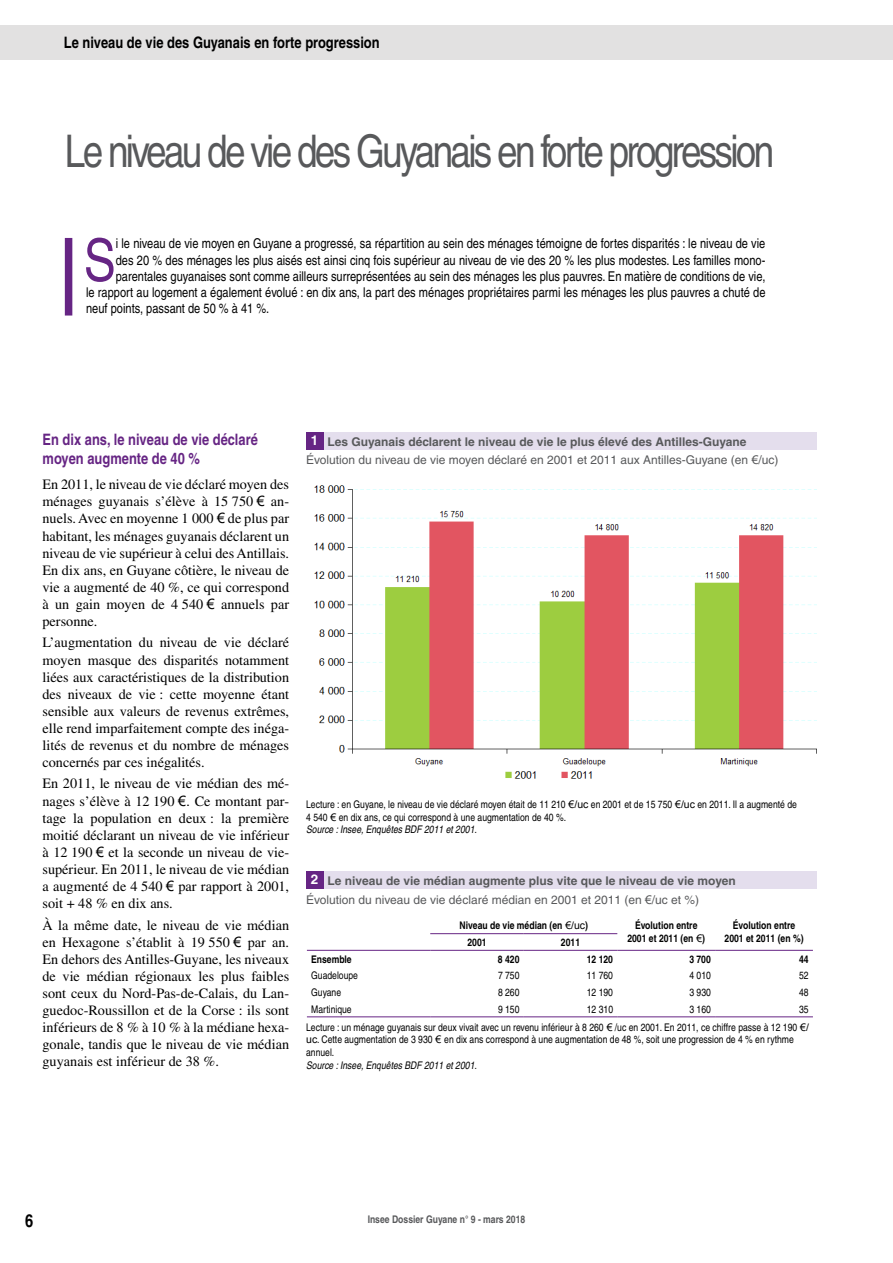
<style>
.page{position:relative;width:893px;height:1263px;background:#fff}
.page>*{position:absolute;margin:0;border:0;box-sizing:border-box;transform-origin:0 0}
.t1{font:condensed 58.65px "Helvetica";color:#662584}
.t2{font:condensed 45px "Helvetica";letter-spacing:-.06em;color:#58595b}
.t3{font:700 condensed 18px "Helvetica";color:#000}
.t4{font:700 condensed 15.75px/18.9px "Helvetica";color:#662584}
.t5{font:700 condensed 15.75px "Helvetica";color:#000}
.t6{font:14.25px/17.1px "Times";color:#000;text-align:justify}
.t7{font:condensed 13.5px "Helvetica";color:#000}
.t8{font:700 13.5px "Helvetica";color:#fff}
.t9{font:12px/19.5px "Helvetica";color:#58595b}
.t10{font:condensed 10.5px/12.6px "Helvetica";color:#000}
.t11{font:700 condensed 10.5px/12.6px "Helvetica";color:#000;text-align:center}
.t12{font:italic condensed 10.5px "Helvetica";color:#000}
.t13{font:700 condensed 10.5px "Helvetica";color:#58595b}
.s1{font-family:"Arial"}
.s2{font-weight:700}
.s3{font-family:"Arial";font-stretch:normal}
.s4{font-style:italic}
.s5{font-family:"Arial";font-weight:400;font-stretch:normal}
</style>
<div class="page">
<div style="left:0;top:26px;width:893px;height:34px;background:#e2e1e1"></div>
<div style="left:65px;top:238px;width:7px;height:77px;background:#662584"></div>
<div style="left:306px;top:871px;width:510px;height:17px;background:#e4deed"></div>
<div style="left:306px;top:871px;width:17px;height:17px;background:#662584"></div>
<div style="left:306px;top:433px;width:510px;height:17px;background:#e4deed"></div>
<div style="left:306px;top:433px;width:17px;height:17px;background:#662584"></div>
<img style="left:314px;top:485px;width:502px;height:294px">
<hr style="left:430px;top:933px;width:94px;height:1px;background:#662584">
<hr style="left:524px;top:933px;width:93px;height:1px;background:#662584">
<hr style="left:307px;top:950px;width:123px;height:1px;background:#662584">
<hr style="left:430px;top:950px;width:94px;height:1px;background:#662584">
<hr style="left:524px;top:950px;width:93px;height:1px;background:#662584">
<hr style="left:617px;top:950px;width:98px;height:1px;background:#662584">
<hr style="left:715px;top:950px;width:98px;height:1px;background:#662584">
<hr style="left:307px;top:1016px;width:123px;height:1px;background:#662584">
<hr style="left:430px;top:1016px;width:94px;height:1px;background:#662584">
<hr style="left:524px;top:1016px;width:93px;height:1px;background:#662584">
<hr style="left:617px;top:1016px;width:98px;height:1px;background:#662584">
<hr style="left:715px;top:1016px;width:98px;height:1px;background:#662584">
<p class="t5" style="left:64px;top:33px;width:317px">Le niveau de vie des Guyanais en forte progression</p>
<h2 class="t2" style="left:65px;top:125px;width:711px">Le niveau de vie des Guyanais en forte progression</h2>
<h1 class="t1" style="left:84px;top:226px;width:34px">S</h1>
<p class="t7" style="left:116px;top:236px;width:651px">i le niveau de vie moyen en Guyane a progressé, sa répartition au sein des ménages témoigne de fortes disparités : le niveau de vie</p>
<p class="t7" style="left:116px;top:252px;width:651px">des 20 % des ménages les plus aisés est ainsi cinq fois supérieur au niveau de vie des 20 % les plus modestes. Les familles mono-</p>
<p class="t7" style="left:116px;top:268px;width:651px">parentales guyanaises sont comme ailleurs surreprésentées au sein des ménages les plus pauvres. En matière de conditions de vie,</p>
<p class="t7" style="left:86px;top:284px;width:681px">le rapport au logement a également évolué : en dix ans, la part des ménages propriétaires parmi les ménages les plus pauvres a chuté de</p>
<p class="t7" style="left:86px;top:301px;width:185px">neuf points, passant de 50 % à 41 %.</p>
<p class="t4" style="left:43px;top:429px;width:217px">En dix ans, le niveau de vie déclaré moyen augmente de 40 %</p>
<p class="t6" style="left:43px;top:476px;width:248px">En 2011, le niveau de vie déclaré moyen des ménages guyanais s’élève à 15 750 <span class="s1">€</span> an&shy;nuels. Avec en moyenne 1 000 <span class="s1">€</span> de plus par habitant, les ménages guyanais déclarent un niveau de vie supérieur à celui des Antillais.<br>En dix ans, en Guyane côtière, le niveau de vie a augmenté de 40 %, ce qui correspond à un gain moyen de 4 540 <span class="s1">€</span> annuels par personne.</p>
<p class="t6" style="left:43px;top:634px;width:248px">L’augmentation du niveau de vie déclaré moyen masque des disparités notamment liées aux caractéristiques de la distribution des niveaux de vie : cette moyenne étant sensible aux valeurs de revenus extrêmes, elle rend imparfaitement compte des inéga&shy;lités de revenus et du nombre de ménages concernés par ces inégalités.</p>
<p class="t6" style="left:43px;top:775px;width:248px">En 2011, le niveau de vie médian des mé&shy;nages s’élève à 12 190 <span class="s1">€.</span> Ce montant par&shy;tage la population en deux : la première moitié déclarant un niveau de vie inférieur à 12 190 <span class="s1">€</span> et la seconde un niveau de vie&shy;supérieur. En 2011, le niveau de vie médian a augmenté de 4 540 <span class="s1">€</span> par rapport à 2001, soit + 48 % en dix ans.</p>
<p class="t6" style="left:43px;top:916px;width:248px">À la même date, le niveau de vie médian en Hexagone s’établit à 19 550 <span class="s1">€</span> par an.<br>En dehors des Antilles-Guyane, les niveaux de vie médian régionaux les plus faibles sont ceux du Nord-Pas-de-Calais, du Lan&shy;guedoc-Roussillon et de la Corse : ils sont inférieurs de 8 % à 10 % à la médiane hexa&shy;gonale, tandis que le niveau de vie médian guyanais est inférieur de 38 %.</p>
<p class="t8" style="left:311px;top:432px;width:9px">1</p>
<p class="t9" style="left:306px;top:432px;width:474px;line-height:18.5px;text-indent:21px"><span class="s2">Les Guyanais déclarent le niveau de vie le plus élevé des Antilles-Guyane<br></span>Évolution du niveau de vie moyen déclaré en 2001 et 2011 aux Antilles-Guyane (en <span class="s1">€</span>/uc)</p>
<p class="t10" style="left:306px;top:798px;width:492px">Lecture : en Guyane, le niveau de vie déclaré moyen était de 11 210 <span class="s3">€/uc</span> en 2001 et de 15 750 <span class="s3">€/uc</span> en 2011. Il a augmenté de<br>4 540 <span class="s3">€</span> en dix ans, ce qui correspond à une augmentation de 40 %.<br><span class="s4">Source : Insee, Enquêtes BDF 2011 et 2001.</span></p>
<p class="t8" style="left:311px;top:871px;width:9px">2</p>
<p class="t9" style="left:306px;top:870px;width:431px;text-indent:21px"><span class="s2">Le niveau de vie médian augmente plus vite que le niveau de vie moyen<br></span>Évolution du niveau de vie déclaré médian en 2001 et 2011 (en <span class="s1">€</span>/uc et %)</p>
<p class="t11" style="left:459px;top:919px;width:130px">Niveau de vie médian (en <span class="s5">€/uc</span>)</p>
<p class="t11" style="left:627px;top:919px;width:79px">Évolution entre<br>2001 et 2011 (en <span class="s5">€</span>)</p>
<p class="t11" style="left:724px;top:919px;width:80px">Évolution entre<br>2001 et 2011 (en %)</p>
<p class="t11" style="left:467px;top:936px;width:21px">2001</p>
<p class="t11" style="left:561px;top:936px;width:21px">2011</p>
<p class="t11" style="left:311px;top:952px;width:42px">Ensemble</p>
<p class="t11" style="left:498px;top:952px;width:23px">8 420</p>
<p class="t11" style="left:587px;top:952px;width:28px">12 120</p>
<p class="t11" style="left:689px;top:952px;width:23px">3 700</p>
<p class="t11" style="left:799px;top:952px;width:11px">44</p>
<p class="t10" style="left:311px;top:969px;width:48px">Guadeloupe</p>
<p class="t10" style="left:498px;top:969px;width:23px">7 750</p>
<p class="t10" style="left:587px;top:969px;width:28px">11 760</p>
<p class="t10" style="left:689px;top:969px;width:23px">4 010</p>
<p class="t10" style="left:799px;top:969px;width:11px">52</p>
<p class="t10" style="left:311px;top:986px;width:31px">Guyane</p>
<p class="t10" style="left:498px;top:986px;width:23px">8 260</p>
<p class="t10" style="left:587px;top:986px;width:28px">12 190</p>
<p class="t10" style="left:689px;top:986px;width:23px">3 930</p>
<p class="t10" style="left:799px;top:986px;width:11px">48</p>
<p class="t10" style="left:311px;top:1002px;width:42px">Martinique</p>
<p class="t10" style="left:498px;top:1002px;width:23px">9 150</p>
<p class="t10" style="left:587px;top:1002px;width:28px">12 310</p>
<p class="t10" style="left:689px;top:1002px;width:23px">3 160</p>
<p class="t10" style="left:799px;top:1002px;width:11px">35</p>
<p class="t10" style="left:306px;top:1021px;width:504px">Lecture : un ménage guyanais sur deux vivait avec un revenu inférieur à 8 260 <span class="s3">€</span> /uc en 2001. En 2011, ce chiffre passe à 12 190 <span class="s3">€/ uc</span>. Cette augmentation de 3 930 <span class="s3">€</span> en dix ans correspond à une augmentation de 48 %, soit une progression de 4 % en rythme annuel.</p>
<p class="t12" style="left:306px;top:1059px;width:172px">Source : Insee, Enquêtes BDF 2011 et 2001.</p>
<p class="t3" style="left:25px;top:1209px;width:10px">6</p>
<p class="t13" style="left:368px;top:1213px;width:159px">Insee Dossier Guyane n° 9 - mars 2018</p>
</div>
